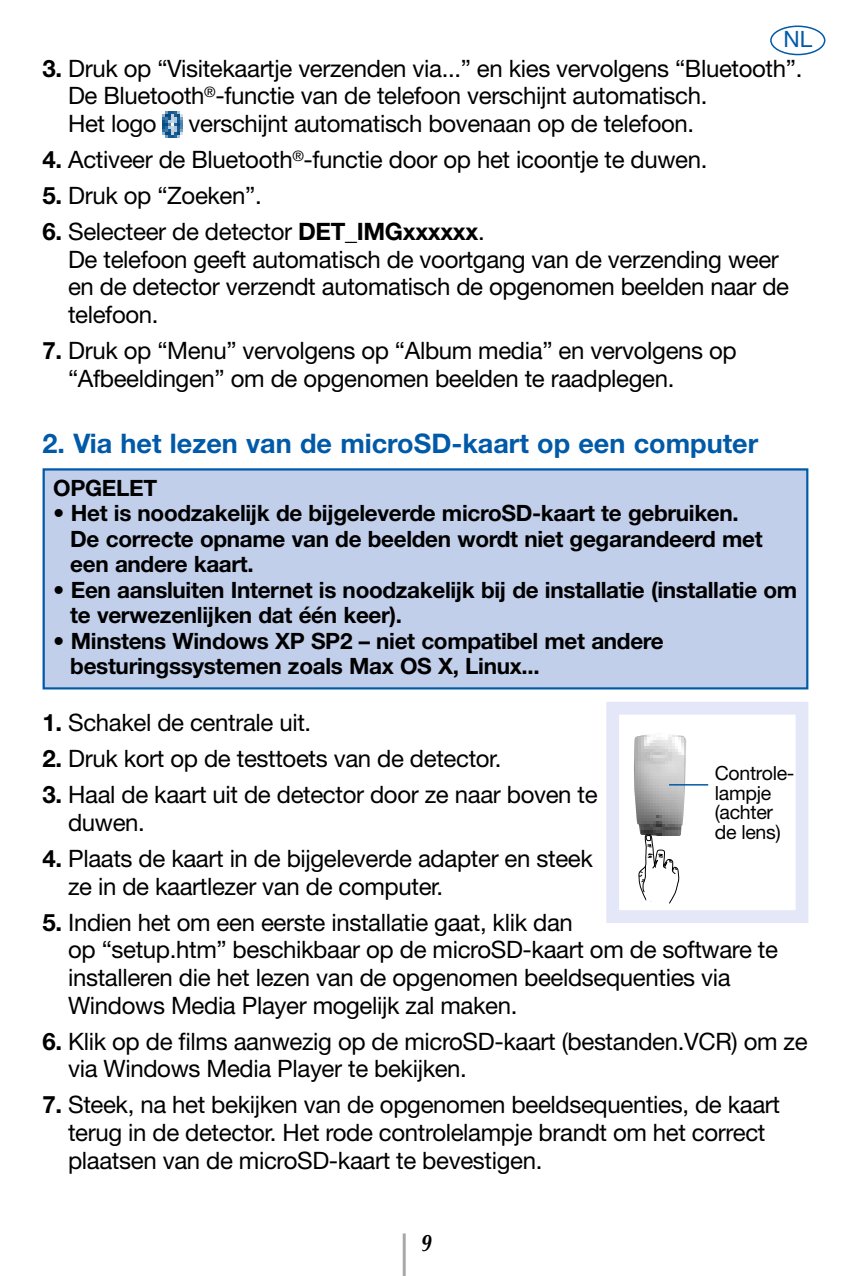
<style>
.page{position:relative;width:851px;height:1276px;background:#fff}
.page>*{position:absolute;margin:0;border:0;box-sizing:border-box;transform-origin:0 0}
.t1{font:700 27px "Helvetica Neue LT Com";color:#005aa8}
.t2{font:24px/27.6px "Helvetica Neue LT Com";letter-spacing:-.015em;color:#000}
.t3{font:italic 700 24px "Optima";color:#000;scale:.8 1}
.t4{font:700 22.5px/25.5px "Helvetica Neue LT Com";letter-spacing:-.015em;color:#000}
.t5{font:22.5px "Helvetica Neue LT Com";color:#005aa8}
.t6{font:19.5px/19.5px "Helvetica Neue LT Com";letter-spacing:-.015em;color:#000}
.s1{font-weight:700}
</style>
<div class="page">
<div style="left:770px;top:26px;width:55px;height:29px;border:3px solid #005aa8;border-radius:50%"></div>
<hr style="left:402px;top:1233px;width:3px;height:43px;background:#a8a8a8">
<div style="left:606px;top:702px;width:202px;height:221px;border:13px solid #e4e7f7"></div>
<img style="left:634px;top:733px;width:52px;height:102px">
<svg style="left:638px;top:833px;width:41px;height:71px"></svg>
<img style="left:163px;top:112px;width:20px;height:25px">
<hr style="left:669px;top:784px;width:39px;height:1px;background:#005aa8">
<div style="left:45px;top:470px;width:761px;height:217px;background:#c1cfeb"></div>
<div style="left:43px;top:468px;width:765px;height:221px;border:2px solid #005aa8"></div>
<div style="left:624px;top:822px;width:11px;height:17px;background:#fff"></div>
<p class="t5" style="left:783px;top:26px;width:30px">NL</p>
<p class="t2" style="left:68px;top:54px;width:735px;text-indent:-25px"><span class="s1">3.</span> Druk op “Visitekaartje verzenden via...” en kies vervolgens “Bluetooth”.<br>De Bluetooth<sup>®</sup>-functie van de telefoon verschijnt automatisch.<br>Het logo</p>
<p class="t2" style="left:188px;top:110px;width:507px">verschijnt automatisch bovenaan op de telefoon.</p>
<p class="t2" style="left:43px;top:146px;width:666px"><span class="s1">4.</span> Activeer de Bluetooth<sup>®</sup>-functie door op het icoontje te duwen.</p>
<p class="t2" style="left:43px;top:182px;width:221px"><span class="s1">5.</span> Druk op “Zoeken”.</p>
<p class="t2" style="left:68px;top:218px;width:722px;text-indent:-25px"><span class="s1">6.</span> Selecteer de detector <span class="s1">DET_IMGxxxxxx</span>.<br>De telefoon geeft automatisch de voortgang van de verzending weer en de detector verzendt automatisch de opgenomen beelden naar de telefoon.</p>
<p class="t2" style="left:68px;top:337px;width:670px;text-indent:-25px"><span class="s1">7.</span> Druk op “Menu” vervolgens op “Album media” en vervolgens op “Afbeeldingen” om de opgenomen beelden te raadplegen.</p>
<p class="t1" style="left:43px;top:428px;width:717px">2. Via het lezen van de microSD-kaart op een computer</p>
<p class="t4" style="left:53px;top:475px;width:105px">OPGELET</p>
<p class="t4" style="left:70px;top:500px;width:694px;text-indent:-17px">• Het is noodzakelijk de bijgeleverde microSD-kaart te gebruiken.<br>De correcte opname van de beelden wordt niet gegarandeerd met een andere kaart.</p>
<p class="t4" style="left:70px;top:577px;width:728px;text-indent:-17px">• Een aansluiten Internet is noodzakelijk bij de installatie (installatie om te verwezenlijken dat één keer).</p>
<p class="t4" style="left:70px;top:628px;width:595px;text-indent:-17px">• Minstens Windows XP SP2 – niet compatibel met andere besturingssystemen zoals Max OS X, Linux...</p>
<p class="t2" style="left:43px;top:709px;width:270px"><span class="s1">1.</span> Schakel de centrale uit.</p>
<p class="t2" style="left:43px;top:745px;width:460px"><span class="s1">2.</span> Druk kort op de testtoets van de detector.</p>
<p class="t2" style="left:68px;top:781px;width:531px;text-indent:-26px"><span class="s1">3.</span> Haal de kaart uit de detector door ze naar boven te duwen.</p>
<p class="t2" style="left:68px;top:844px;width:526px;text-indent:-26px"><span class="s1">4.</span> Plaats de kaart in de bijgeleverde adapter en steek ze in de kaartlezer van de computer.</p>
<p class="t2" style="left:68px;top:908px;width:711px;text-indent:-25px"><span class="s1">5.</span> Indien het om een eerste installatie gaat, klik dan<br>op “setup.htm” beschikbaar op de microSD-kaart om de software te installeren die het lezen van de opgenomen beeldsequenties via Windows Media Player mogelijk zal maken.</p>
<p class="t2" style="left:68px;top:1027px;width:741px;text-indent:-25px"><span class="s1">6.</span> Klik op de films aanwezig op de microSD-kaart (bestanden.VCR) om ze via Windows Media Player te bekijken.</p>
<p class="t2" style="left:68px;top:1091px;width:713px;text-indent:-25px"><span class="s1">7.</span> Steek, na het bekijken van de opgenomen beeldsequenties, de kaart terug in de detector. Het rode controlelampje brandt om het correct plaatsen van de microSD-kaart te bevestigen.</p>
<p class="t6" style="left:714px;top:763px;width:81px">Controle&shy;lampje (achter de lens)</p>
<p class="t3" style="left:420px;top:1229px;width:15px">9</p>
</div>
